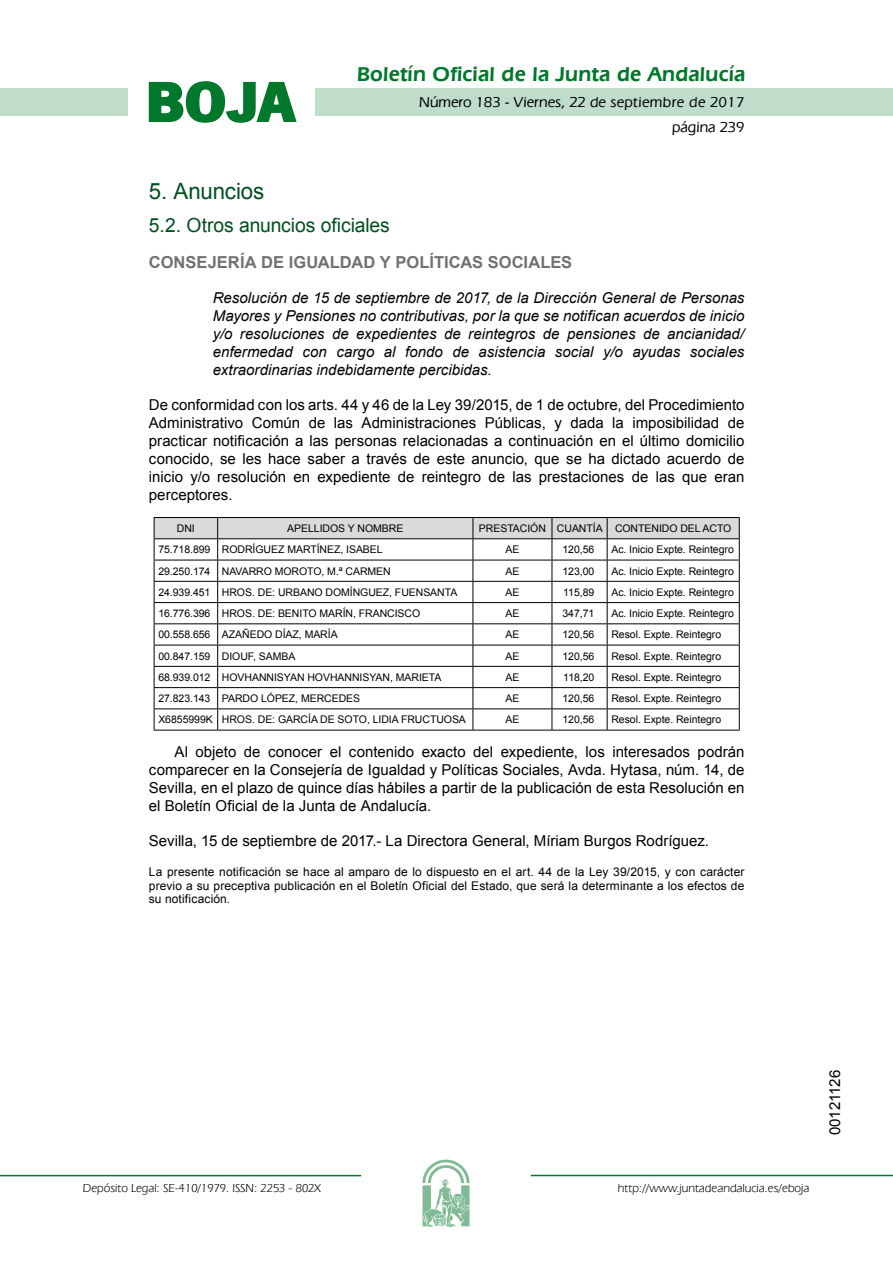
<style>
.page{position:relative;width:893px;height:1263px;background:#fff}
.page>*{position:absolute;margin:0;border:0;box-sizing:border-box;transform-origin:0 0}
.t1{font:700 57.75px "News Got T";color:#00782c;scale:1.14 1}
.t2{font:22.5px "Arial";letter-spacing:-.005em;color:#00501f}
.t3{font:600 21px "Eras IT Cby BT";letter-spacing:.01em;color:#00782c}
.t4{font:19.5px "Arial";letter-spacing:-.005em;color:#00501f}
.t5{font:700 16.5px "Arial";color:#707173}
.t6{font:15px/18px "Arial";color:#000;text-align:justify}
.t7{font:italic 15px/18px "Arial";color:#000;text-align:justify}
.t8{font:500 15px/24.5px "Eras IT Cby BT";color:#000;text-align:right}
.t9{font:12px/13.5px "Arial";letter-spacing:.01em;color:#000;text-align:justify}
.t10{font:12px "Eras IT Cby BT";color:#000}
.t11{font:10.5px "Arial";letter-spacing:-.005em;color:#000}
</style>
<div class="page">
<div style="left:315px;top:88px;width:577px;height:28px;background:#bfddca"></div>
<div style="left:0;top:88px;width:128px;height:28px;background:#bfddca"></div>
<hr style="left:0;top:1175px;width:361px;height:1px;background:#00782c">
<svg style="left:422px;top:1159px;width:47px;height:68px"></svg>
<hr style="left:531px;top:1175px;width:361px;height:1px;background:#00782c">
<svg style="left:148px;top:81px;width:149px;height:42px"></svg>
<hr style="left:154px;top:517px;width:64px;height:1px;background:#000">
<hr style="left:218px;top:517px;width:255px;height:1px;background:#000">
<hr style="left:473px;top:517px;width:79px;height:1px;background:#000">
<hr style="left:552px;top:517px;width:55px;height:1px;background:#000">
<hr style="left:607px;top:517px;width:132px;height:1px;background:#000">
<svg style="left:154px;top:518px;width:586px;height:212px"></svg>
<hr style="left:154px;top:730px;width:64px;height:1px;background:#000">
<hr style="left:218px;top:730px;width:255px;height:1px;background:#000">
<hr style="left:473px;top:730px;width:79px;height:1px;background:#000">
<hr style="left:552px;top:730px;width:55px;height:1px;background:#000">
<hr style="left:607px;top:730px;width:132px;height:1px;background:#000">
<h1 class="t1" style="left:145px;top:68px;width:133px">BOJA</h1>
<h3 class="t3" style="left:357px;top:62px;width:390px">Boletín Oficial de la Junta de Andalucía</h3>
<p class="t8" style="left:419px;top:90px;width:327px">Número 183 - Viernes, 22 de septiembre de 2017 página 239</p>
<h2 class="t2" style="left:149px;top:177px;width:117px">5. Anuncios</h2>
<h3 class="t4" style="left:149px;top:212px;width:242px">5.2. Otros anuncios oficiales</h3>
<p class="t5" style="left:149px;top:251px;width:425px">CONSEJERÍA DE IGUALDAD Y POLÍTICAS SOCIALES</p>
<p class="t7" style="left:213px;top:289px;width:533px">Resolución de 15 de septiembre de 2017, de la Dirección General de Personas Mayores y Pensiones no contributivas, por la que se notifican acuerdos de inicio y/o resoluciones de expedientes de reintegros de pensiones de ancianidad/ enfermedad con cargo al fondo de asistencia social y/o ayudas sociales extraordinarias indebidamente percibidas.</p>
<p class="t6" style="left:149px;top:396px;width:597px">De conformidad con los arts. 44 y 46 de la Ley 39/2015, de 1 de octubre, del Procedimiento Administrativo Común de las Administraciones Públicas, y dada la imposibilidad de practicar notificación a las personas relacionadas a continuación en el último domicilio conocido, se les hace saber a través de este anuncio, que se ha dictado acuerdo de inicio y/o resolución en expediente de reintegro de las prestaciones de las que eran perceptores.</p>
<p class="t11" style="left:177px;top:521px;width:19px">DNI</p>
<p class="t11" style="left:287px;top:521px;width:118px">APELLIDOS Y NOMBRE</p>
<p class="t11" style="left:479px;top:521px;width:254px">PRESTACIÓN CUANTÍA CONTENIDO DEL ACTO</p>
<p class="t11" style="left:158px;top:543px;width:226px">75.718.899 RODRÍGUEZ MARTÍNEZ, ISABEL</p>
<p class="t11" style="left:505px;top:543px;width:15px">AE</p>
<p class="t11" style="left:562px;top:543px;width:33px">120,56</p>
<p class="t11" style="left:611px;top:543px;width:124px">Ac. Inicio Expte. Reintegro</p>
<p class="t11" style="left:158px;top:564px;width:234px">29.250.174 NAVARRO MOROTO, M.ª CARMEN</p>
<p class="t11" style="left:505px;top:564px;width:15px">AE</p>
<p class="t11" style="left:562px;top:564px;width:33px">123,00</p>
<p class="t11" style="left:611px;top:564px;width:124px">Ac. Inicio Expte. Reintegro</p>
<p class="t11" style="left:158px;top:585px;width:300px">24.939.451 HROS. DE: URBANO DOMÍNGUEZ, FUENSANTA</p>
<p class="t11" style="left:505px;top:585px;width:15px">AE</p>
<p class="t11" style="left:563px;top:585px;width:33px">115,89</p>
<p class="t11" style="left:611px;top:585px;width:124px">Ac. Inicio Expte. Reintegro</p>
<p class="t11" style="left:158px;top:606px;width:263px">16.776.396 HROS. DE: BENITO MARÍN, FRANCISCO</p>
<p class="t11" style="left:505px;top:606px;width:15px">AE</p>
<p class="t11" style="left:562px;top:606px;width:33px">347,71</p>
<p class="t11" style="left:611px;top:606px;width:124px">Ac. Inicio Expte. Reintegro</p>
<p class="t11" style="left:158px;top:628px;width:181px">00.558.656 AZAÑEDO DÍAZ, MARÍA</p>
<p class="t11" style="left:505px;top:628px;width:15px">AE</p>
<p class="t11" style="left:562px;top:628px;width:33px">120,56</p>
<p class="t11" style="left:611px;top:628px;width:111px">Resol. Expte. Reintegro</p>
<p class="t11" style="left:158px;top:649px;width:139px">00.847.159 DIOUF, SAMBA</p>
<p class="t11" style="left:505px;top:649px;width:15px">AE</p>
<p class="t11" style="left:562px;top:649px;width:33px">120,56</p>
<p class="t11" style="left:611px;top:649px;width:111px">Resol. Expte. Reintegro</p>
<p class="t11" style="left:158px;top:670px;width:284px">68.939.012 HOVHANNISYAN HOVHANNISYAN, MARIETA</p>
<p class="t11" style="left:505px;top:670px;width:15px">AE</p>
<p class="t11" style="left:563px;top:670px;width:33px">118,20</p>
<p class="t11" style="left:611px;top:670px;width:111px">Resol. Expte. Reintegro</p>
<p class="t11" style="left:158px;top:692px;width:203px">27.823.143 PARDO LÓPEZ, MERCEDES</p>
<p class="t11" style="left:505px;top:692px;width:15px">AE</p>
<p class="t11" style="left:562px;top:692px;width:33px">120,56</p>
<p class="t11" style="left:611px;top:692px;width:111px">Resol. Expte. Reintegro</p>
<p class="t11" style="left:158px;top:713px;width:309px">X6855999K HROS. DE: GARCÍA DE SOTO, LIDIA FRUCTUOSA</p>
<p class="t11" style="left:505px;top:713px;width:15px">AE</p>
<p class="t11" style="left:562px;top:713px;width:33px">120,56</p>
<p class="t11" style="left:611px;top:713px;width:111px">Resol. Expte. Reintegro</p>
<p class="t6" style="left:149px;top:743px;width:597px;text-indent:26px">Al objeto de conocer el contenido exacto del expediente, los interesados podrán comparecer en la Consejería de Igualdad y Políticas Sociales, Avda. Hytasa, núm. 14, de Sevilla, en el plazo de quince días hábiles a partir de la publicación de esta Resolución en el Boletín Oficial de la Junta de Andalucía.</p>
<p class="t6" style="left:149px;top:832px;width:561px">Sevilla, 15 de septiembre de 2017.- La Directora General, Míriam Burgos Rodríguez.</p>
<p class="t9" style="left:149px;top:866px;width:597px">La presente notificación se hace al amparo de lo dispuesto en el art. 44 de la Ley 39/2015, y con carácter previo a su preceptiva publicación en el Boletín Oficial del Estado, que será la determinante a los efectos de su notificación.</p>
<p class="t10" style="left:83px;top:1181px;width:239px">Depósito Legal: SE-410/1979. ISSN: 2253 - 802X</p>
<p class="t10" style="left:618px;top:1181px;width:193px">http://www.juntadeandalucia.es/eboja</p>
<p class="t6" style="left:826px;top:1135px;width:67px;rotate:-90deg">00121126</p>
</div>
